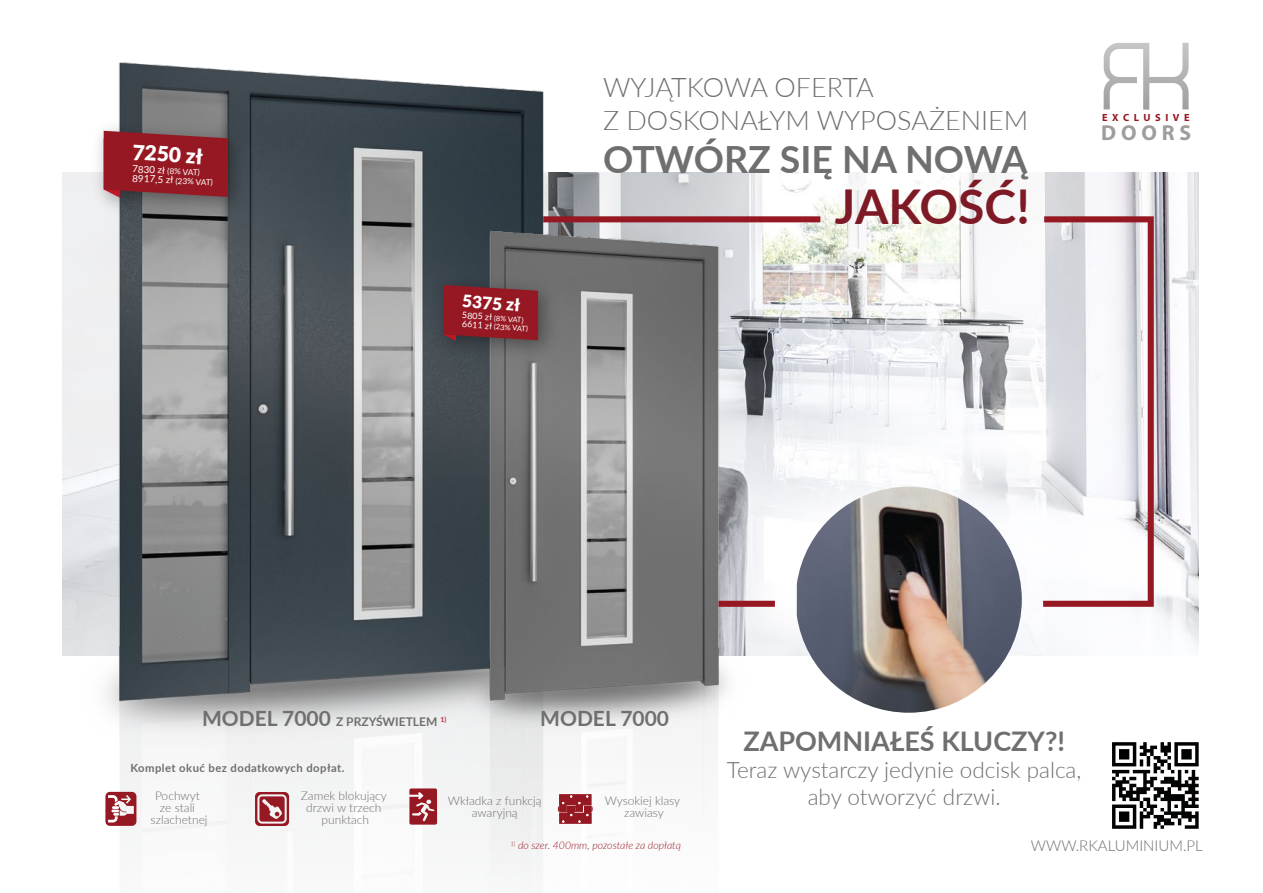
<style>
.page{position:relative;width:1263px;height:893px;background:#fff}
.page>*{position:absolute;margin:0;border:0;box-sizing:border-box;transform-origin:0 0}
.t1{font:700 48px "Lato";color:#7e1a25}
.t2{font:700 37.5px "Lato";color:#706f6f}
.t3{font:300 27px/33px "Lato";color:#706f6f}
.t4{font:700 27px "Lato";color:#706f6f}
.t5{font:300 22.5px/27px "Lato";color:#706f6f;text-align:center}
.t6{font:700 21.6px "Myriad Pro";letter-spacing:.225em;color:#9d9d9c}
.t7{font:700 21px "Lato";color:#706f6f}
.t8{font:900 21px "Lato";color:#fff}
.t9{font:900 17.25px "Lato";color:#fff}
.t10{font:300 15px "Lato";color:#706f6f}
.t11{font:300 12px/12px "Lato";color:#706f6f;text-align:center}
.t12{font:700 12px "Lato";color:#706f6f}
.t13{font:700 11.25px "Lato";letter-spacing:.04em;color:#706f6f}
.t14{font:italic 300 10.5px "Lato";color:#961822}
.t15{font:700 10.35px "Myriad Pro";letter-spacing:.44em;color:#961822}
.t16{font:9.9px "Lato";color:#fff}
.t17{font:8.25px "Lato";color:#fff}
.t18{font:7.5px/8.6px "Lato";color:#fff}
.s1{font-size:9.9px}
.s2{font-size:8.25px}
.s3{font-size:9px}
.s4{font-size:21px}
</style>
<div class="page">
<img style="left:694px;top:173px;width:504px;height:483px">
<svg style="left:1043px;top:216px;width:111px;height:391px"></svg>
<img style="left:62px;top:62px;width:632px;height:787px">
<svg style="left:1112px;top:742px;width:87px;height:87px"></svg>
<img style="left:392px;top:215px;width:425px;height:670px">
<img style="left:86px;top:112px;width:169px;height:113px">
<svg style="left:104px;top:131px;width:124px;height:67px;background:#91222b"></svg>
<img style="left:797px;top:487px;width:225px;height:226px">
<img style="left:425px;top:267px;width:140px;height:101px">
<svg style="left:443px;top:285px;width:95px;height:56px;background:#8e1e27"></svg>
<svg style="left:558px;top:794px;width:35px;height:30px"></svg>
<svg style="left:409px;top:788px;width:28px;height:37px"></svg>
<svg style="left:255px;top:792px;width:34px;height:34px"></svg>
<svg style="left:1104px;top:43px;width:84px;height:67px"></svg>
<svg style="left:105px;top:792px;width:31px;height:34px"></svg>
<h3 class="t8" style="left:134px;top:136px;width:72px;rotate:4deg">7250 zł</h3>
<p class="t17" style="left:133px;top:163px;width:69px;rotate:3deg"><span class="s1">7830 zł</span> (8% VAT)</p>
<p class="t16" style="left:133px;top:171px;width:82px;rotate:3deg">8917,5 zł <span class="s2">(23% VAT)</span></p>
<h3 class="t9" style="left:463px;top:288px;width:60px;rotate:4deg">5375 zł</h3>
<p class="t18" style="left:462px;top:311px;width:68px;rotate:4deg"><span class="s3">5805 zł</span> (8% VAT)<br><span class="s3">6611 zł</span> (23% VAT)</p>
<h3 class="t3" style="left:603px;top:70px;width:427px">WYJĄTKOWA OFERTA<br>Z DOSKONAŁYM WYPOSAŻENIEM</h3>
<h2 class="t2" style="left:603px;top:132px;width:426px">OTWÓRZ SIĘ NA NOWĄ</h2>
<h1 class="t1" style="left:835px;top:171px;width:196px">JAKOŚĆ!</h1>
<p class="t15" style="left:1102px;top:111px;width:89px">EXCLUSIVE</p>
<h3 class="t6" style="left:1101px;top:118px;width:92px">DOORS</h3>
<p class="t12" style="left:202px;top:713px;width:246px"><span class="s4">MODEL 7000</span> Z PRZYŚWIETLEM <sup>1)</sup></p>
<h3 class="t7" style="left:540px;top:703px;width:130px">MODEL 7000</h3>
<p class="t13" style="left:130px;top:759px;width:216px">Komplet okuć bez dodatkowych dopłat.</p>
<p class="t11" style="left:151px;top:790px;width:59px">Pochwyt ze stali szlachetnej</p>
<p class="t11" style="left:301px;top:790px;width:88px">Zamek blokujący drzwi w trzech punktach</p>
<p class="t11" style="left:448px;top:794px;width:95px">Wkładka z funkcją awaryjną</p>
<p class="t11" style="left:605px;top:794px;width:77px">Wysokiej klasy zawiasy</p>
<h3 class="t4" style="left:743px;top:721px;width:323px">ZAPOMNIAŁEŚ KLUCZY?!</h3>
<h3 class="t5" style="left:727px;top:755px;width:356px">Teraz wystarczy jedynie odcisk palca, aby otworzyć drzwi.</h3>
<p class="t14" style="left:510px;top:838px;width:172px"><sup>1)</sup> do szer. 400mm, pozostałe za dopłatą</p>
<p class="t10" style="left:1031px;top:835px;width:173px">WWW.RKALUMINIUM.PL</p>
</div>
